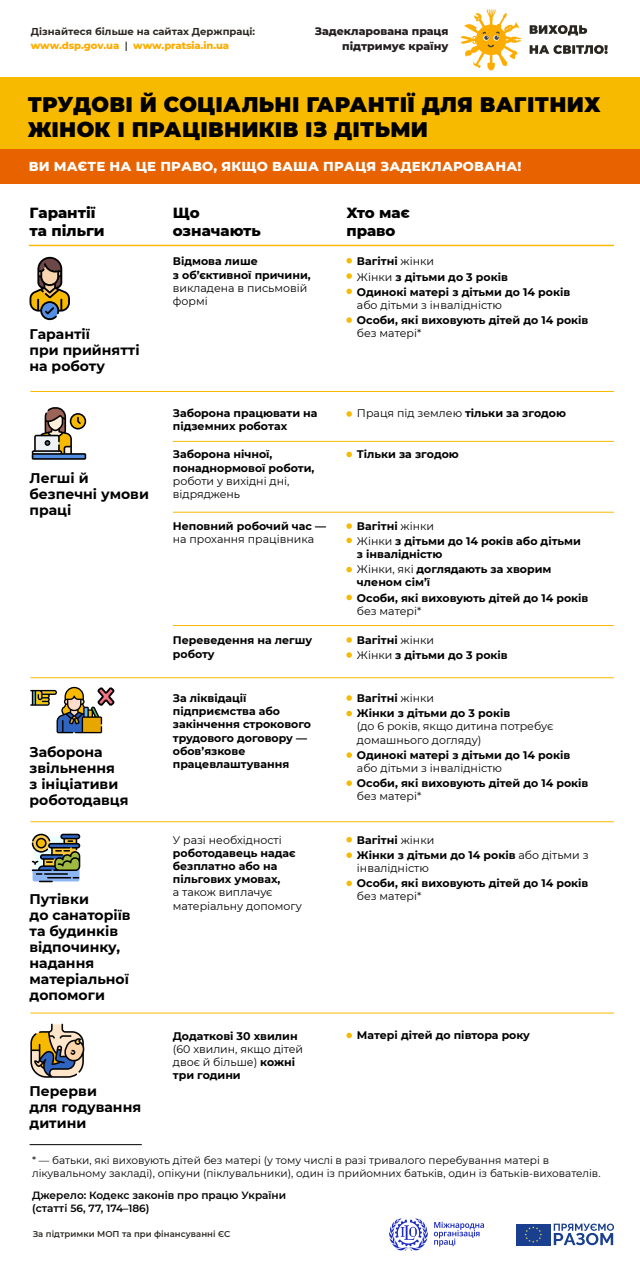
<style>
.page{position:relative;width:640px;height:1263px;background:#fff}
.page>*{position:absolute;margin:0;border:0;box-sizing:border-box;transform-origin:0 0}
.t1{font:900 21px/25.2px "Montserrat";letter-spacing:.015em;color:#000}
.t2{font:800 15px/18px "Montserrat";color:#000}
.t3{font:700 14px/16px "Montserrat";color:#000}
.t4{font:800 13.25px "Montserrat";letter-spacing:.015em;color:#fff}
.t5{font:700 11px/13.2px "Montserrat";color:#000}
.t6{font:11px/13.2px "Montserrat";color:#000}
.t7{font:800 11px/15px "Montserrat";color:#231f20;text-align:right}
.t8{font:10.5px/12.6px "Montserrat";color:#000}
.t9{font:600 10.5px/12.6px "Montserrat";color:#000}
.t10{font:700 10px/14px "Montserrat";color:#2b2824}
.t11{font:600 8.5px "Montserrat";letter-spacing:.005em;color:#2b2824}
.s1{font-weight:800;color:#fdac00}
.s2{font-weight:500;color:#000}
.s3{font-weight:400}
.s4{font-weight:700}
</style>
<div class="page">
<div style="left:0;top:78px;width:640px;height:72px;background:#f8ba00"></div>
<hr style="left:29px;top:245px;width:585px;height:1px;background:#f8ba00">
<hr style="left:30px;top:391px;width:584px;height:1px;background:#f8ba00">
<hr style="left:173px;top:441px;width:441px;height:1px;background:#f8ba00">
<hr style="left:173px;top:512px;width:441px;height:1px;background:#f8ba00">
<hr style="left:173px;top:625px;width:441px;height:1px;background:#f8ba00">
<hr style="left:30px;top:677px;width:584px;height:1px;background:#f8ba00">
<hr style="left:30px;top:821px;width:584px;height:1px;background:#f8ba00">
<hr style="left:30px;top:1012px;width:584px;height:1px;background:#f8ba00">
<svg style="left:346px;top:258px;width:6px;height:5px"></svg>
<svg style="left:346px;top:273px;width:6px;height:6px"></svg>
<svg style="left:346px;top:288px;width:6px;height:6px"></svg>
<svg style="left:346px;top:317px;width:6px;height:6px"></svg>
<svg style="left:346px;top:411px;width:6px;height:5px"></svg>
<svg style="left:346px;top:451px;width:6px;height:6px"></svg>
<svg style="left:346px;top:523px;width:6px;height:6px"></svg>
<svg style="left:346px;top:537px;width:6px;height:6px"></svg>
<svg style="left:346px;top:567px;width:6px;height:5px"></svg>
<svg style="left:346px;top:594px;width:6px;height:6px"></svg>
<svg style="left:346px;top:637px;width:6px;height:5px"></svg>
<svg style="left:346px;top:652px;width:6px;height:5px"></svg>
<svg style="left:346px;top:695px;width:6px;height:5px"></svg>
<svg style="left:346px;top:710px;width:6px;height:6px"></svg>
<svg style="left:346px;top:752px;width:6px;height:5px"></svg>
<svg style="left:346px;top:780px;width:6px;height:6px"></svg>
<svg style="left:346px;top:837px;width:6px;height:5px"></svg>
<svg style="left:346px;top:1032px;width:6px;height:6px"></svg>
<svg style="left:346px;top:852px;width:6px;height:5px"></svg>
<svg style="left:346px;top:880px;width:6px;height:6px"></svg>
<hr style="left:30px;top:1144px;width:112px;height:1px;background:#000">
<svg style="left:30px;top:257px;width:40px;height:63px"></svg>
<svg style="left:32px;top:407px;width:54px;height:52px"></svg>
<svg style="left:30px;top:1023px;width:55px;height:55px"></svg>
<svg style="left:32px;top:833px;width:48px;height:49px"></svg>
<svg style="left:30px;top:686px;width:85px;height:47px"></svg>
<div style="left:0;top:149px;width:640px;height:34px;background:#e86300"></div>
<svg style="left:530px;top:25px;width:78px;height:29px"></svg>
<svg style="left:461px;top:9px;width:39px;height:61px"></svg>
<svg style="left:554px;top:1223px;width:60px;height:21px"></svg>
<div style="left:516px;top:1223px;width:35px;height:22px;background:#1a3f8e"></div>
<svg style="left:525px;top:1226px;width:17px;height:16px"></svg>
<svg style="left:389px;top:1218px;width:95px;height:32px"></svg>
<p class="t10" style="left:31px;top:24px;width:226px">Дізнайтеся більше на сайтах Держпраці: <span class="s1">www.dsp.gov.ua</span> <span class="s2">|</span> <span class="s1">www.pratsia.in.ua</span></p>
<p class="t7" style="left:315px;top:23px;width:135px">Задекларована праця підтримує країну</p>
<h1 class="t1" style="left:28px;top:90px;width:575px">ТРУДОВІ Й СОЦІАЛЬНІ ГАРАНТІЇ ДЛЯ ВАГІТНИХ<br>ЖІНОК І ПРАЦІВНИКІВ ІЗ ДІТЬМИ</h1>
<p class="t4" style="left:29px;top:157px;width:494px">ВИ МАЄТЕ НА ЦЕ ПРАВО, ЯКЩО ВАША ПРАЦЯ ЗАДЕКЛАРОВАНА!</p>
<h2 class="t2" style="left:30px;top:203px;width:77px">Гарантії та пільги</h2>
<h2 class="t2" style="left:173px;top:203px;width:90px">Що означають</h2>
<h2 class="t2" style="left:346px;top:203px;width:65px">Хто має право</h2>
<p class="t5" style="left:173px;top:254px;width:139px">Відмова лише<br>з об’єктивної причини,</p>
<p class="t6" style="left:173px;top:281px;width:136px">викладена в письмовій формі</p>
<p class="t5" style="left:357px;top:253px;width:215px;line-height:15.2px">Вагітні <span class="s3">жінки<br>Жінки</span> з дітьми до 3 років<br>Одинокі матері з дітьми до 14 років</p>
<p class="t6" style="left:357px;top:298px;width:146px">або дітьми з інвалідністю</p>
<p class="t5" style="left:357px;top:313px;width:233px">Особи, які виховують дітей до 14 років</p>
<p class="t6" style="left:357px;top:326px;width:66px">без матері*</p>
<p class="t3" style="left:30px;top:325px;width:112px">Гарантії<br>при прийнятті на роботу</p>
<p class="t3" style="left:30px;top:469px;width:121px">Легші й безпечні умови праці</p>
<p class="t5" style="left:173px;top:406px;width:146px">Заборона працювати на підземних роботах</p>
<p class="t5" style="left:173px;top:447px;width:143px">Заборона нічної, понаднормової роботи,</p>
<p class="t6" style="left:173px;top:474px;width:118px">роботи у вихідні дні, відряджень</p>
<p class="t5" style="left:173px;top:519px;width:155px">Неповний робочий час —</p>
<p class="t6" style="left:173px;top:532px;width:143px">на прохання працівника</p>
<p class="t3" style="left:30px;top:743px;width:101px">Заборона звільнення<br>з ініціативи роботодавця</p>
<p class="t3" style="left:30px;top:890px;width:103px">Путівки<br>до санаторіїв та будинків відпочинку, надання матеріальної допомоги</p>
<p class="t5" style="left:173px;top:633px;width:141px">Переведення на легшу роботу</p>
<p class="t5" style="left:173px;top:690px;width:140px">За ліквідації підприємства або закінчення строкового трудового договору — обов’язкове працевлаштування</p>
<p class="t6" style="left:173px;top:832px;width:110px">У разі необхідності</p>
<p class="t5" style="left:173px;top:845px;width:124px">роботодавець надає безплатно або на пільгових умовах,</p>
<p class="t6" style="left:173px;top:885px;width:131px">а також виплачує матеріальну допомогу</p>
<p class="t5" style="left:173px;top:1028px;width:126px">Додаткові 30 хвилин</p>
<p class="t6" style="left:173px;top:1042px;width:132px">(60 хвилин, якщо дітей двоє й більше) <span class="s4">кожні три години</span></p>
<p class="t6" style="left:357px;top:406px;width:211px">Праця під землею <span class="s4">тільки за згодою</span></p>
<p class="t5" style="left:357px;top:447px;width:104px">Тільки за згодою</p>
<p class="t5" style="left:357px;top:517px;width:226px;line-height:15.2px">Вагітні <span class="s3">жінки<br>Жінки</span> з дітьми до 14 років або дітьми</p>
<p class="t5" style="left:357px;top:546px;width:196px;line-height:15.2px">з інвалідністю<br><span class="s3">Жінки, які</span> доглядають за хворим</p>
<p class="t5" style="left:357px;top:574px;width:233px;line-height:15.2px">членом сім’ї<br>Особи, які виховують дітей до 14 років</p>
<p class="t6" style="left:357px;top:604px;width:66px">без матері*</p>
<p class="t5" style="left:357px;top:631px;width:152px;line-height:15.2px">Вагітні <span class="s3">жінки<br>Жінки</span> з дітьми до 3 років</p>
<p class="t5" style="left:357px;top:689px;width:155px;line-height:15.2px">Вагітні <span class="s3">жінки<br></span>Жінки з дітьми до 3 років</p>
<p class="t6" style="left:357px;top:719px;width:198px">(до 6 років, якщо дитина потребує домашнього догляду)</p>
<p class="t5" style="left:357px;top:747px;width:215px">Одинокі матері з дітьми до 14 років</p>
<p class="t6" style="left:357px;top:761px;width:146px">або дітьми з інвалідністю</p>
<p class="t5" style="left:357px;top:776px;width:233px">Особи, які виховують дітей до 14 років</p>
<p class="t6" style="left:357px;top:789px;width:66px">без матері*</p>
<p class="t5" style="left:357px;top:831px;width:233px;line-height:15.2px">Вагітні <span class="s3">жінки<br></span>Жінки з дітьми до 14 років <span class="s3">або дітьми з</span></p>
<p class="t6" style="left:357px;top:861px;width:73px">інвалідністю</p>
<p class="t5" style="left:357px;top:876px;width:233px">Особи, які виховують дітей до 14 років</p>
<p class="t6" style="left:357px;top:889px;width:66px">без матері*</p>
<p class="t5" style="left:357px;top:1028px;width:175px">Матері дітей до півтора року</p>
<p class="t3" style="left:30px;top:1082px;width:113px">Перерви<br>для годування дитини</p>
<p class="t8" style="left:32px;top:1153px;width:570px">* — батьки, які виховують дітей без матері (у тому числі в разі тривалого перебування матері в лікувальному закладі), опікуни (піклувальники), один із прийомних батьків, один із батьків-вихователів.</p>
<p class="t9" style="left:32px;top:1188px;width:255px">Джерело: Кодекс законів про працю України (статті 56, 77, 174–186)</p>
<p class="t11" style="left:33px;top:1227px;width:199px">За підтримки МОП та при фінансуванні ЄС</p>
</div>
